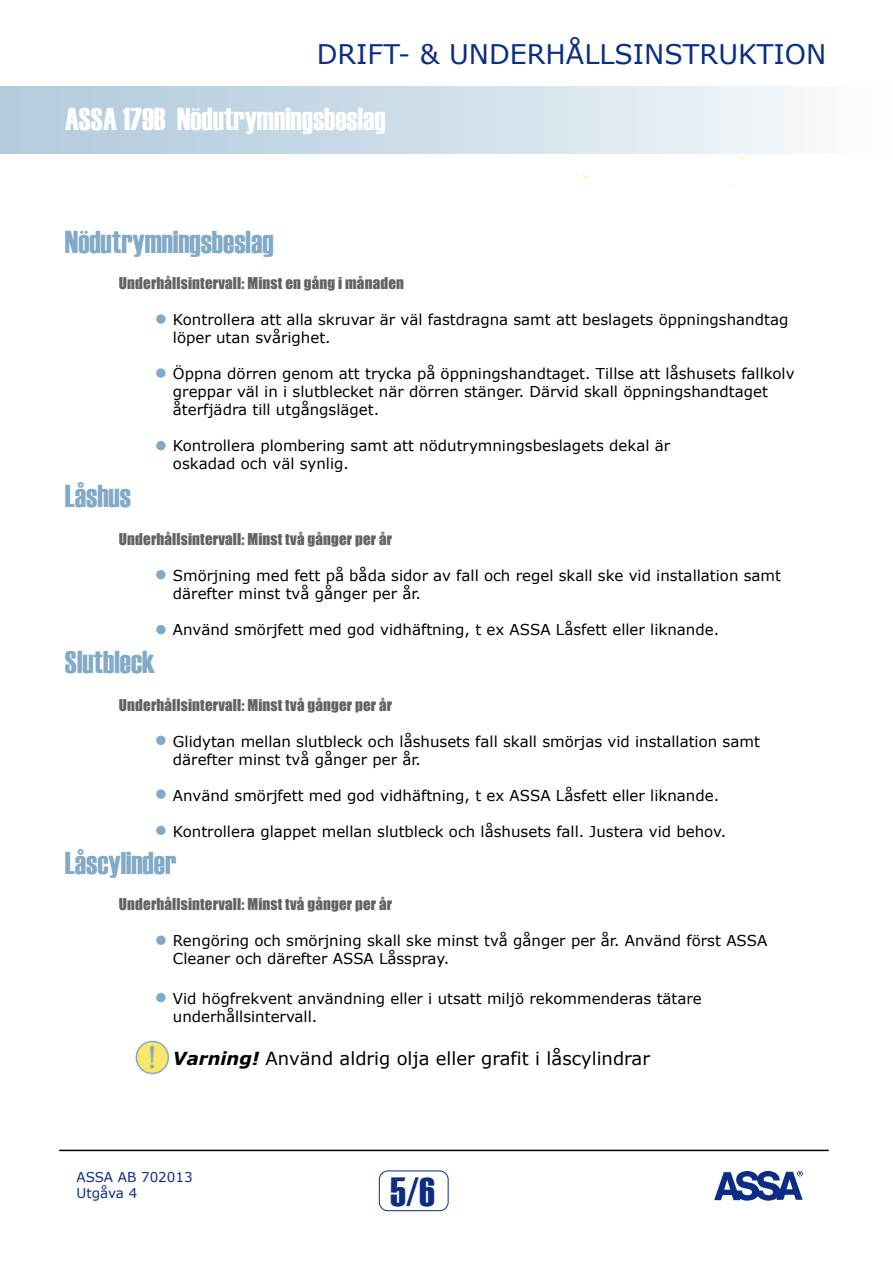
<style>
.page{position:relative;width:893px;height:1263px;background:#fff}
.page>*{position:absolute;margin:0;border:0;box-sizing:border-box;transform-origin:0 0}
.t1{font:40.65px "Haettenschweiler";color:#0c2d82}
.t2{font:31.5px "Haettenschweiler";color:#82aac7}
.t3{font:31.5px "Haettenschweiler";color:#fff}
.t4{font:31.5px "Bookman Old Style";color:#82aac7}
.t5{font:27px "Verdana";color:#0c2d82}
.t6{font:18px "Verdana";color:#000}
.t7{font:15px/18px "Verdana";color:#000}
.t8{font:15px "Impact";letter-spacing:.01em;color:#616166}
.t9{font:13.5px/16.2px "Verdana";color:#0c2d82}
.s1{font-weight:700;font-style:italic}
</style>
<div class="page">
<hr style="left:59px;top:1150px;width:770px;height:1px;background:#000">
<div style="left:0;top:86px;width:893px;height:67px;background:linear-gradient(to right,#adc8da,#f9fbfc)"></div>
<div style="left:379px;top:1170px;width:69px;height:41px;border:1px solid #0c2d82;border-radius:9px"></div>
<svg style="left:582px;top:173px;width:6px;height:5px"></svg>
<div style="left:156px;top:314px;width:10px;height:10px;background:#82aac7;border-radius:50%"></div>
<div style="left:156px;top:368px;width:10px;height:10px;background:#82aac7;border-radius:50%"></div>
<div style="left:156px;top:441px;width:10px;height:9px;background:#82aac7;border-radius:50%"></div>
<div style="left:156px;top:570px;width:10px;height:9px;background:#82aac7;border-radius:50%"></div>
<div style="left:156px;top:736px;width:10px;height:9px;background:#82aac7;border-radius:50%"></div>
<div style="left:156px;top:789px;width:10px;height:10px;background:#82aac7;border-radius:50%"></div>
<div style="left:156px;top:826px;width:10px;height:9px;background:#82aac7;border-radius:50%"></div>
<div style="left:156px;top:935px;width:10px;height:10px;background:#82aac7;border-radius:50%"></div>
<div style="left:156px;top:993px;width:10px;height:9px;background:#82aac7;border-radius:50%"></div>
<div style="left:156px;top:625px;width:10px;height:9px;background:#82aac7;border-radius:50%"></div>
<div style="left:136px;top:1041px;width:32px;height:32px;background:#f9e76b;border-radius:50%"></div>
<div style="left:136px;top:1041px;width:33px;height:33px;border:2px solid #82aac7;border-radius:50%"></div>
<svg style="left:714px;top:1171px;width:89px;height:30px"></svg>
<h3 class="t5" style="left:317px;top:35px;width:511px">DRIFT- &amp; UNDERHÅLLSINSTRUKTION</h3>
<h2 class="t3" style="left:65px;top:98px;width:322px">ASSA 179B Nödutrymningsbeslag</h2>
<h2 class="t3" style="left:78px;top:98px;width:138px">ssa 1 25 Panik</h2>
<h2 class="t2" style="left:65px;top:221px;width:210px">Nödutrymningsbeslag</h2>
<p class="t8" style="left:119px;top:272px;width:287px">Underhållsintervall: Minst en gång i månaden</p>
<p class="t7" style="left:173px;top:311px;width:617px">Kontrollera att alla skruvar är väl fastdragna samt att beslagets öppningshandtag löper utan svårighet.</p>
<p class="t7" style="left:173px;top:365px;width:623px">Öppna dörren genom att trycka på öppningshandtaget. Tillse att låshusets fallkolv greppar väl in i slutblecket när dörren stänger. Därvid skall öppningshandtaget återfjädra till utgångsläget.</p>
<p class="t7" style="left:173px;top:437px;width:499px">Kontrollera plombering samt att nödutrymningsbeslagets dekal är oskadad och väl synlig.</p>
<h2 class="t2" style="left:65px;top:475px;width:68px">Låshus</h2>
<p class="t8" style="left:119px;top:527px;width:275px">Underhållsintervall: Minst två gånger per år</p>
<p class="t7" style="left:173px;top:566px;width:610px">Smörjning med fett på båda sidor av fall och regel skall ske vid installation samt därefter minst två gånger per år.</p>
<p class="t7" style="left:173px;top:620px;width:548px">Använd smörjfett med god vidhäftning, t ex ASSA Låsfett eller liknande.</p>
<h2 class="t2" style="left:65px;top:640px;width:92px">Slutbleck</h2>
<p class="t8" style="left:119px;top:693px;width:275px">Underhållsintervall: Minst två gånger per år</p>
<p class="t7" style="left:173px;top:732px;width:588px">Glidytan mellan slutbleck och låshusets fall skall smörjas vid installation samt därefter minst två gånger per år.</p>
<p class="t7" style="left:173px;top:786px;width:548px">Använd smörjfett med god vidhäftning, t ex ASSA Låsfett eller liknande.</p>
<p class="t7" style="left:173px;top:822px;width:555px">Kontrollera glappet mellan slutbleck och låshusets fall. Justera vid behov.</p>
<h2 class="t2" style="left:65px;top:842px;width:113px">Låscylinder</h2>
<p class="t8" style="left:119px;top:893px;width:275px">Underhållsintervall: Minst två gånger per år</p>
<p class="t7" style="left:173px;top:932px;width:596px">Rengöring och smörjning skall ske minst två gånger per år. Använd först ASSA<br>Cleaner och därefter ASSA Låsspray.</p>
<p class="t7" style="left:173px;top:989px;width:530px">Vid högfrekvent användning eller i utsatt miljö rekommenderas tätare underhållsintervall.</p>
<p class="t6" style="left:173px;top:1046px;width:479px"><span class="s1">Varning!</span> Använd aldrig olja eller grafit i låscylindrar</p>
<h2 class="t4" style="left:147px;top:1036px;width:11px">!</h2>
<p class="t9" style="left:76px;top:1169px;width:118px">ASSA AB 702013<br>Utgåva 4</p>
<h1 class="t1" style="left:391px;top:1164px;width:46px">5/6</h1>
</div>
